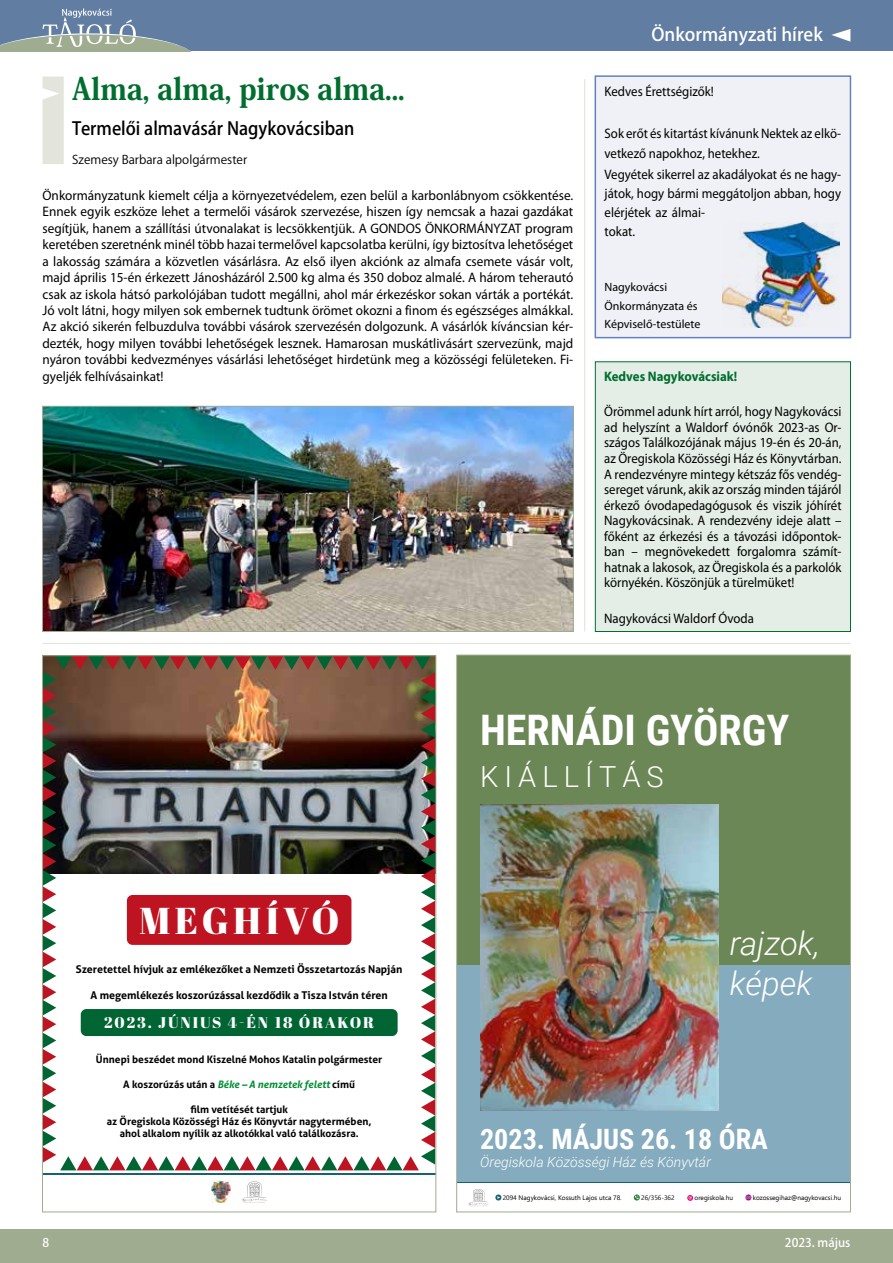
<style>
.page{position:relative;width:893px;height:1263px;background:#fff}
.page>*{position:absolute;margin:0;border:0;box-sizing:border-box;transform-origin:0 0}
.t1{font:700 42.15px "Roboto Condensed";color:#fff}
.t2{font:37.35px "Abril Fatface";letter-spacing:.12em;color:#fff}
.t3{font:italic 300 32.7px/39.3px "Roboto";color:#fff}
.t4{font:800 30.3px "Koz Min Pr 6 N";color:#006e2e;scale:.95 1}
.t5{font:300 28.95px "Roboto";letter-spacing:.21em;color:#fff}
.t6{font:700 28.05px "Roboto Condensed";color:#fff}
.t7{font:500 18px "Koz Go Pr 6 N";color:#000;scale:.95 1}
.t8{font:500 18px "Koz Go Pr 6 N";color:#fff}
.t9{font:15.45px "Abril Fatface";letter-spacing:.12em;color:#fff}
.t10{font:italic 300 14.1px "Roboto";color:#fff}
.t11{font:13.8px/16.5px "Myriad Pro";color:#000;text-align:justify;scale:.96 1}
.t12{font:13.8px/15.6px "Myriad Pro";color:#000;scale:.93 1}
.t13{font:700 13.8px "Myriad Pro";color:#006e2e;scale:.93 1}
.t14{font:12px/18.6px "Myriad Pro";color:#000}
.t15{font:12px "Koz Go Pr 6 N";color:#000}
.t16{font:500 12px "Koz Go Pr 6 N";color:#fff}
.t17{font:700 10.8px "Aller";color:#000}
.t18{font:700 10.35px/12.3px "Aller";color:#000;text-align:center}
.t19{font:6.6px "Ebrima";color:#000}
.s1{font-style:italic;color:#008d35}
</style>
<div class="page">
<div style="left:0;top:0;width:893px;height:51px;background:#617da2"></div>
<svg style="left:831px;top:29px;width:19px;height:13px"></svg>
<svg style="left:0;top:9px;width:191px;height:42px"></svg>
<div style="left:0;top:1229px;width:893px;height:34px;background:#9fac8f"></div>
<div style="left:43px;top:77px;width:21px;height:87px;background:#e3e5dd"></div>
<hr style="left:43px;top:1174px;width:393px;height:1px;background:#186175">
<hr style="left:43px;top:1173px;width:393px;height:1px;background:#186175">
<svg style="left:242px;top:1181px;width:25px;height:22px"></svg>
<img style="left:211px;top:1180px;width:20px;height:22px">
<img style="left:44px;top:657px;width:390px;height:513px">
<div style="left:127px;top:895px;width:224px;height:50px;background:#be1421;border-radius:6px"></div>
<img style="left:44px;top:408px;width:528px;height:222px">
<div style="left:42px;top:406px;width:532px;height:226px;border:1px solid #9fac8f"></div>
<hr style="left:43px;top:643px;width:807px;height:1px;background:#9fac8f">
<hr style="left:584px;top:79px;width:1px;height:552px;background:#9fac8f">
<div style="left:595px;top:362px;width:255px;height:269px;background:#e5eee6"></div>
<div style="left:595px;top:361px;width:256px;height:271px;border:1px solid #006e2e"></div>
<div style="left:595px;top:76px;width:255px;height:262px;background:#f0f1f6"></div>
<div style="left:595px;top:75px;width:256px;height:263px;border:2px solid #6281c0"></div>
<img style="left:722px;top:223px;width:117px;height:104px">
<div style="left:457px;top:655px;width:393px;height:358px;background:#6b8755"></div>
<div style="left:457px;top:966px;width:393px;height:246px;background:#85abbe"></div>
<hr style="left:457px;top:1182px;width:393px;height:1px;background:#186175">
<div style="left:457px;top:1183px;width:393px;height:29px;background:#fff"></div>
<svg style="left:495px;top:1194px;width:6px;height:6px"></svg>
<svg style="left:687px;top:1195px;width:6px;height:6px"></svg>
<svg style="left:634px;top:1194px;width:6px;height:6px"></svg>
<svg style="left:745px;top:1194px;width:6px;height:6px"></svg>
<svg style="left:468px;top:1189px;width:21px;height:17px"></svg>
<img style="left:480px;top:804px;width:238px;height:306px">
<h3 class="t4" style="left:72px;top:72px;width:351px">Alma, alma, piros alma...</h3>
<h3 class="t7" style="left:72px;top:118px;width:299px">Termelői almavásár Nagykovácsiban</h3>
<p class="t15" style="left:72px;top:153px;width:176px">Szemesy Barbara alpolgármester</p>
<p class="t11" style="left:43px;top:187px;width:554px">Önkormányzatunk kiemelt célja a környezetvédelem, ezen belül a karbonlábnyom csökkentése.<br>Ennek egyik eszköze lehet a termelői vásárok szervezése, hiszen így nemcsak a hazai gazdákat segítjük, hanem a szállítási útvonalakat is lecsökkentjük. A GONDOS ÖNKORMÁNYZAT program keretében szeretnénk minél több hazai termelővel kapcsolatba kerülni, így biztosítva lehetőséget a lakosság számára a közvetlen vásárlásra. Az első ilyen akciónk az almafa csemete vásár volt, majd április 15-én érkezett Jánosházáról 2.500 kg alma és 350 doboz almalé. A három teherautó csak az iskola hátsó parkolójában tudott megállni, ahol már érkezéskor sokan várták a portékát.<br>Jó volt látni, hogy milyen sok embernek tudtunk örömet okozni a finom és egészséges almákkal.<br>Az akció sikerén felbuzdulva további vásárok szervezésén dolgozunk. A vásárlók kíváncsian kér&shy;dezték, hogy milyen további lehetőségek lesznek. Hamarosan muskátlivásárt szervezünk, majd nyáron további kedvezményes vásárlási lehetőséget hirdetünk meg a közösségi felületeken. Fi&shy;gyeljék felhívásainkat!</p>
<h3 class="t8" style="left:651px;top:25px;width:173px">Önkormányzati hírek</h3>
<p class="t12" style="left:605px;top:83px;width:119px">Kedves Érettségizők!</p>
<p class="t12" style="left:605px;top:124px;width:256px;line-height:19.2px">Sok erőt és kitartást kívánunk Nektek az elkö&shy;vetkező napokhoz, hetekhez.</p>
<p class="t12" style="left:605px;top:164px;width:256px;line-height:19.2px">Vegyétek sikerrel az akadályokat és ne hagy&shy;játok, hogy bármi meggátoljon abban, hogy elérjétek az álmai-<br>tokat.</p>
<p class="t14" style="left:605px;top:278px;width:97px">Nagykovácsi<br>Önkormányzata és<br>Képviselő-testülete</p>
<p class="t13" style="left:604px;top:367px;width:145px">Kedves Nagykovácsiak!</p>
<p class="t12" style="left:604px;top:404px;width:257px;text-align:justify">Örömmel adunk hírt arról, hogy Nagykovácsi ad helyszínt a Waldorf óvónők 2023-as Or&shy;szágos Találkozójának május 19-én és 20-án, az Öregiskola Közösségi Ház és Könyvtárban.<br>A rendezvényre mintegy kétszáz fős vendég&shy;sereget várunk, akik az ország minden tájáról érkező óvodapedagógusok és viszik jóhírét Nagykovácsinak. A rendezvény ideje alatt – főként az érkezési és a távozási időpontok&shy;ban – megnövekedett forgalomra számít&shy;hatnak a lakosok, az Öregiskola és a parkolók környékén. Köszönjük a türelmüket!</p>
<p class="t12" style="left:604px;top:610px;width:163px">Nagykovácsi Waldorf Óvoda</p>
<h2 class="t2" style="left:139px;top:895px;width:202px">MEGHÍVÓ</h2>
<p class="t17" style="left:76px;top:962px;width:328px">Szeretettel hívjuk az emlékezőket a Nemzeti Összetartozás Napján</p>
<p class="t17" style="left:90px;top:988px;width:299px">A megemlékezés koszorúzással kezdődik a Tisza István téren</p>
<p class="t9" style="left:104px;top:1012px;width:271px">2023. JÚNIUS 4-ÉN 18 ÓRAKOR</p>
<p class="t18" style="left:96px;top:1053px;width:288px">Ünnepi beszédet mond Kiszelné Mohos Katalin polgármester</p>
<p class="t18" style="left:123px;top:1078px;width:233px">A koszorúzás után a <span class="s1">Béke – A nemzetek felett</span> című</p>
<p class="t18" style="left:107px;top:1103px;width:266px">film vetítését tartjuk<br>az Öregiskola Közösségi Ház és Könyvtár nagytermében, ahol alkalom nyílik az alkotókkal való találkozásra.</p>
<h1 class="t1" style="left:480px;top:700px;width:311px">HERNÁDI GYÖRGY</h1>
<h3 class="t5" style="left:480px;top:757px;width:185px">KIÁLLÍTÁS</h3>
<h3 class="t3" style="left:730px;top:923px;width:91px">rajzok, képek</h3>
<h3 class="t6" style="left:480px;top:1119px;width:289px">2023. MÁJUS 26. 18 ÓRA</h3>
<p class="t10" style="left:480px;top:1152px;width:232px">Öregiskola Közösségi Ház és Könyvtár</p>
<p class="t19" style="left:503px;top:1193px;width:120px">2094 Nagykovácsi, Kossuth Lajos utca 78.</p>
<p class="t19" style="left:641px;top:1193px;width:35px">26/356-362</p>
<p class="t19" style="left:694px;top:1193px;width:40px">oregiskola.hu</p>
<p class="t19" style="left:753px;top:1193px;width:90px">kozossegihaz@nagykovacsi.hu</p>
<p class="t16" style="left:43px;top:1236px;width:8px">8</p>
<p class="t16" style="left:785px;top:1236px;width:67px">2023. május</p>
</div>
